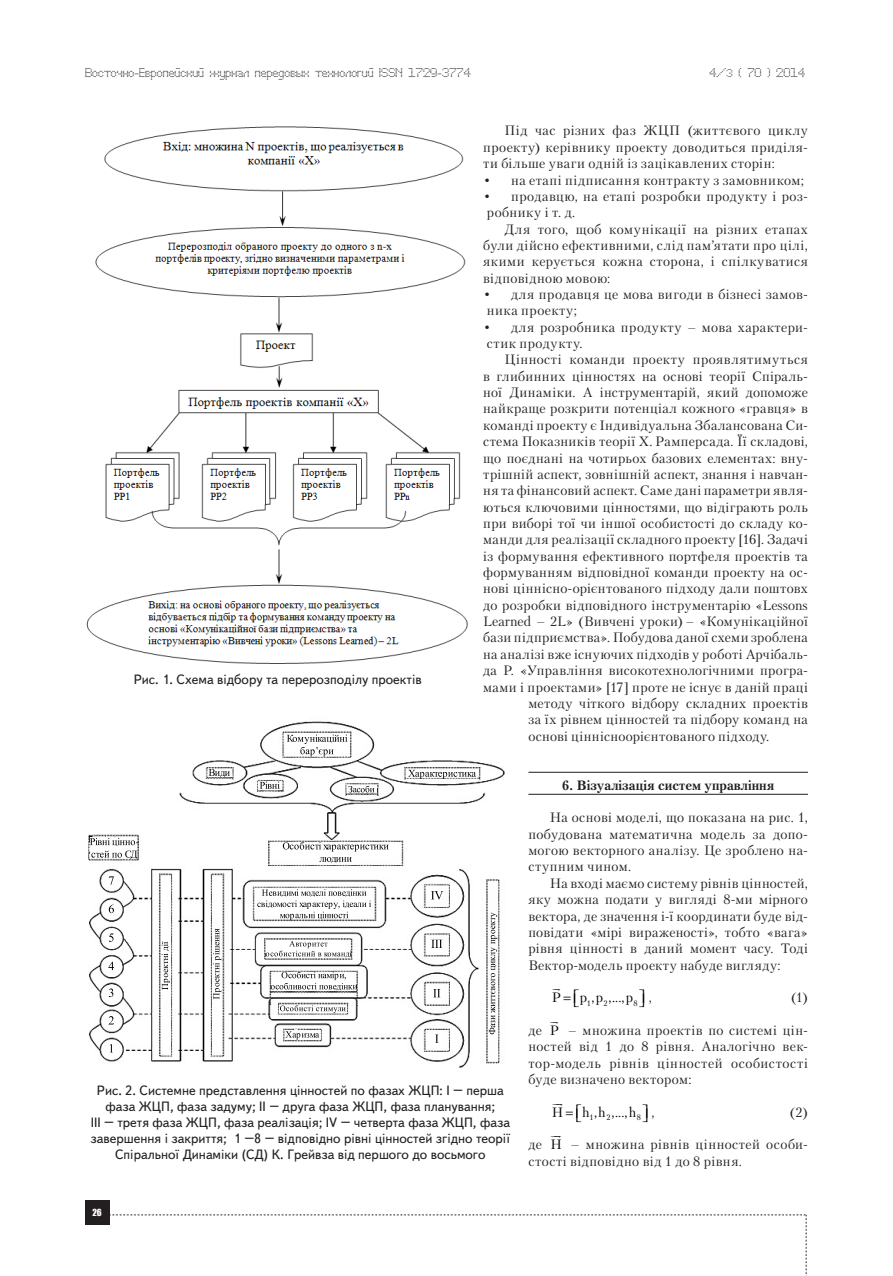
<style>
.page{position:relative;width:893px;height:1276px;background:#fff}
.page>*{position:absolute;margin:0;border:0;box-sizing:border-box;transform-origin:0 0}
.Text{font:13.5px/16.4px "Petersburg C";letter-spacing:.03em;color:#231f20;text-align:justify}
.risunok{font:13.5px/16.2px "Text Book C";color:#231f20;text-align:center}
.Punkt{font:700 13.5px "Petersburg C";color:#231f20}
.t1{font:13.5px "Petersburg C";color:#000}
.t2{font:12px "Perfo";letter-spacing:.015em;color:#231f20}
.t3{font:9px "Impact";color:#fff}
.t4{font:7.8px "Petersburg C";color:#000}
.s1{font-size:10.5px}
</style>
<div class="page">
<div style="left:85px;top:1200px;width:24px;height:25px;background:#231f20"></div>
<svg style="left:109px;top:1214px;width:698px;height:62px"></svg>
<hr style="left:528px;top:772px;width:280px;height:1px;background:#231f20">
<hr style="left:528px;top:794px;width:280px;height:1px;background:#231f20">
<img style="left:86px;top:126px;width:382px;height:538px">
<img style="left:88px;top:721px;width:417px;height:348px">
<p class="t2" style="left:85px;top:65px;width:387px">Восточно-Европейский журнал передовых технологий ISSN 1729-3774</p>
<p class="t2" style="left:709px;top:65px;width:97px">4/<span class="s1">3</span> ( 70 ) 2014</p>
<p class="risunok" style="left:134px;top:671px;width:290px">Рис. 1. Схема відбору та перерозподілу проектів</p>
<p class="Text" style="left:483px;top:122px;width:326px;text-indent:21px">Під час різних фаз ЖЦП (життєвого циклу проекту) керівнику проекту доводиться приділя&shy;ти більше уваги одній із зацікавлених сторін:</p>
<p class="Text" style="left:483px;top:171px;width:322px">• на етапі підписання контракту з замовником;</p>
<p class="Text" style="left:483px;top:188px;width:326px">• продавцю, на етапі розробки продукту і роз&shy;робнику і т. д.</p>
<p class="Text" style="left:483px;top:220px;width:326px;text-indent:21px">Для того, щоб комунікації на різних етапах були дійсно ефективними, слід пам’ятати про цілі, якими керується кожна сторона, і спілкуватися відповідною мовою:</p>
<p class="Text" style="left:483px;top:286px;width:326px">• для продавця це мова вигоди в бізнесі замов&shy;ника проекту;</p>
<p class="Text" style="left:483px;top:319px;width:326px">• для розробника продукту – мова характери&shy;стик продукту.</p>
<p class="Text" style="left:504px;top:351px;width:305px">Цінності команди проекту проявлятимуться</p>
<p class="Text" style="left:483px;top:368px;width:326px">в глибинних цінностях на основі теорії Спіраль-</p>
<p class="Text" style="left:483px;top:384px;width:326px">ної Динаміки. А інструментарій, який допоможе</p>
<p class="Text" style="left:483px;top:400px;width:326px">найкраще розкрити потенціал кожного «гравця» в</p>
<p class="Text" style="left:483px;top:417px;width:326px">команді проекту є Індивідуальна Збалансована Си-</p>
<p class="Text" style="left:483px;top:433px;width:326px">стема Показників теорії Х. Рамперсада. Її складові,</p>
<p class="Text" style="left:483px;top:449px;width:326px">що поєднані на чотирьох базових елементах: вну-</p>
<p class="Text" style="left:483px;top:466px;width:326px">трішній аспект, зовнішній аспект, знання і навчан-</p>
<p class="Text" style="left:483px;top:482px;width:326px">ня та фінансовий аспект. Саме дані параметри явля-</p>
<p class="Text" style="left:483px;top:498px;width:326px">ються ключовими цінностями, що відіграють роль</p>
<p class="Text" style="left:483px;top:515px;width:326px">при виборі тої чи іншої особистості до складу ко-</p>
<p class="Text" style="left:483px;top:531px;width:326px">манди для реалізації складного проекту [16]. Задачі</p>
<p class="Text" style="left:483px;top:547px;width:326px">із формування ефективного портфеля проектів та</p>
<p class="Text" style="left:483px;top:564px;width:326px">формуванням відповідної команди проекту на ос-</p>
<p class="Text" style="left:483px;top:580px;width:326px">нові ціннісно-орієнтованого підходу дали поштовх</p>
<p class="Text" style="left:483px;top:597px;width:326px">до розробки відповідного інструментарію «Lessons</p>
<p class="Text" style="left:483px;top:613px;width:326px">Learned – 2L» (Вивчені уроки) – «Комунікаційної</p>
<p class="Text" style="left:483px;top:629px;width:326px">бази підприємства». Побудова даної схеми зроблена</p>
<p class="Text" style="left:483px;top:646px;width:326px">на аналізі вже існуючих підходів у роботі Арчібаль-</p>
<p class="Text" style="left:483px;top:662px;width:326px">да Р. «Управління високотехнологічними програ-</p>
<p class="Text" style="left:483px;top:678px;width:326px">мами і проектами» [17] проте не існує в даній праці</p>
<p class="Text" style="left:528px;top:695px;width:281px">методу чіткого відбору складних проектів</p>
<p class="Text" style="left:528px;top:711px;width:281px">за їх рівнем цінностей та підбору команд на</p>
<p class="Text" style="left:528px;top:727px;width:242px">основі ціннісноорієнтованого підходу.</p>
<p class="Punkt" style="left:562px;top:776px;width:214px">6. Візуалізація систем управління</p>
<p class="Text" style="left:528px;top:809px;width:281px;text-indent:21px">На основі моделі, що показана на рис. 1, побудована математична модель за допо&shy;могою векторного аналізу. Це зроблено на&shy;ступним чином.</p>
<p class="Text" style="left:528px;top:874px;width:281px;text-indent:21px">На вході маємо систему рівнів цінностей, яку можна подати у вигляді 8-ми мірного вектора, де значення і-ї координати буде від&shy;повідати «мірі вираженості», тобто «вага» рівня цінності в даний момент часу. Тоді Вектор-модель проекту набуде вигляду:</p>
<p class="t1" style="left:552px;top:989px;width:11px">P</p>
<p class="t1" style="left:580px;top:989px;width:55px">p ,p ,...,p</p>
<p class="t4" style="left:587px;top:998px;width:6px">1</p>
<p class="t4" style="left:603px;top:998px;width:6px">2</p>
<p class="t4" style="left:633px;top:998px;width:6px">8</p>
<p class="Text" style="left:649px;top:989px;width:5px">,</p>
<p class="Text" style="left:791px;top:989px;width:18px">(1)</p>
<p class="risunok" style="left:91px;top:1082px;width:421px">Рис. 2. Системне представлення цінностей по фазах ЖЦП: І – перша фаза ЖЦП, фаза задуму; ІІ – друга фаза ЖЦП, фаза планування;<br>ІІІ – третя фаза ЖЦП, фаза реалізація; IV – четверта фаза ЖЦП, фаза завершення і закриття; 1 –8 – відповідно рівні цінностей згідно теорії Спіральної Динаміки (СД) К. Грейвза від першого до восьмого</p>
<p class="t3" style="left:92px;top:1205px;width:11px">26</p>
<p class="Text" style="left:528px;top:1022px;width:281px;text-indent:40px">– множина проектів по системі цін&shy;ностей від 1 до 8 рівня. Аналогічно век&shy;тор-модель рівнів цінностей особистості буде визначено вектором:</p>
<p class="t1" style="left:552px;top:1104px;width:13px">H</p>
<p class="t1" style="left:582px;top:1104px;width:56px">h ,h ,...,h</p>
<p class="Text" style="left:528px;top:1022px;width:15px">де</p>
<p class="t1" style="left:550px;top:1022px;width:11px">P</p>
<p class="t4" style="left:590px;top:1113px;width:6px">1</p>
<p class="t4" style="left:606px;top:1113px;width:6px">2</p>
<p class="t4" style="left:637px;top:1113px;width:6px">8</p>
<p class="Text" style="left:652px;top:1103px;width:5px">,</p>
<p class="Text" style="left:790px;top:1103px;width:20px">(2)</p>
<p class="Text" style="left:528px;top:1136px;width:281px;text-indent:43px">– множина рівнів цінностей особи&shy;стості відповідно від 1 до 8 рівня.</p>
<p class="Text" style="left:528px;top:1136px;width:15px">де</p>
<p class="t1" style="left:550px;top:1136px;width:13px">H</p>
</div>
